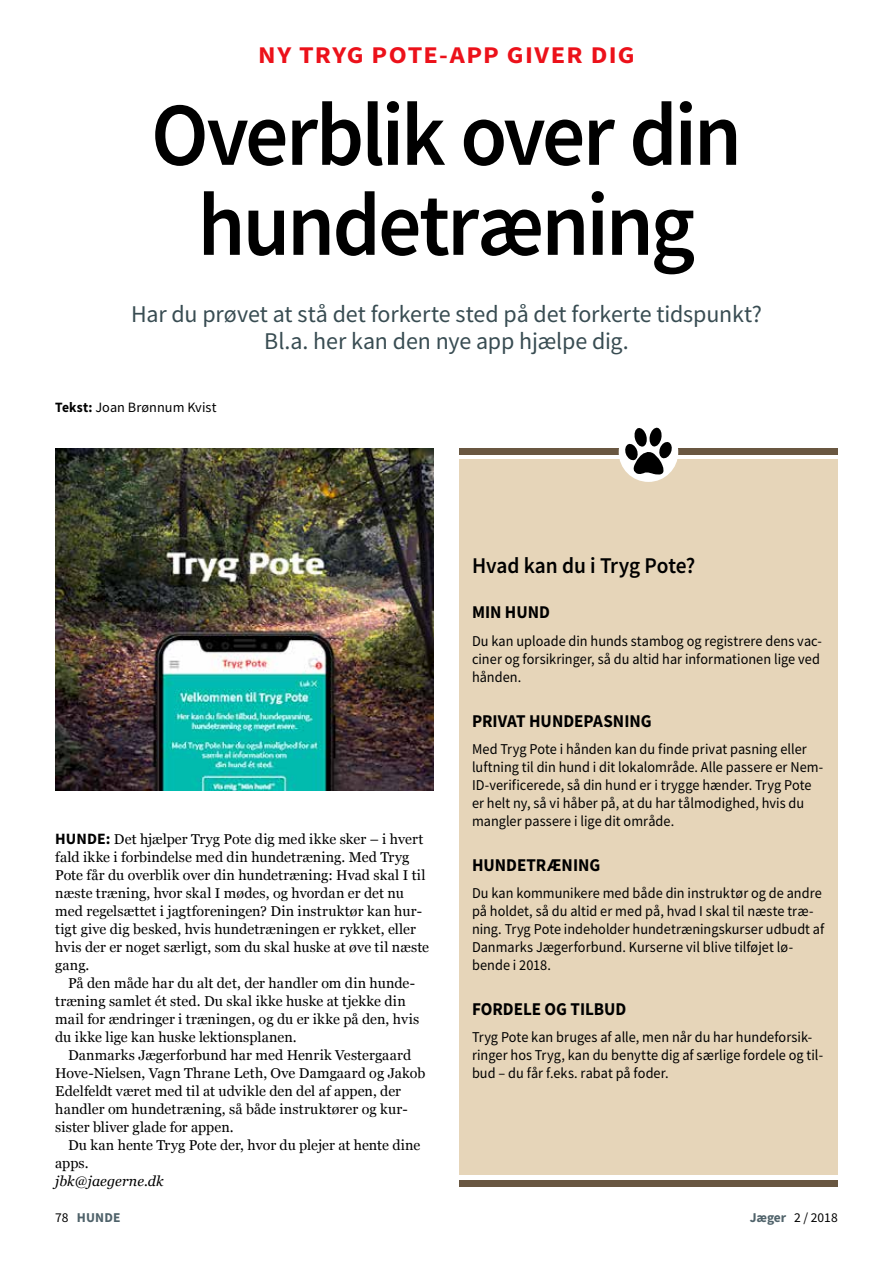
<style>
.page{position:relative;width:893px;height:1263px;background:#fff}
.page>*{position:absolute;margin:0;border:0;box-sizing:border-box;transform-origin:0 0}
.t1{font:600 90px/90px "Source Sans Pro";letter-spacing:-.035em;color:#000;text-align:center;scale:.95 1}
.t2{font:24px/27px "Source Sans Pro";letter-spacing:-.005em;color:#384c52;text-align:center}
.t3{font:700 24px "Source Sans Pro";letter-spacing:.05em;color:#ec111a;scale:1.1 1}
.t4{font:600 22.5px "Source Sans Pro";letter-spacing:-.005em;color:#000;scale:.95 1}
.t5{font:700 18px "Source Sans Pro";color:#000;scale:.95 1}
.t6{font:15px/18px "Source Sans Pro";color:#000;scale:.95 1}
.t7{font:14.25px/18px "Georgia";color:#000}
.t8{font:14.25px "Source Sans Pro";letter-spacing:.005em;color:#000}
.t9{font:italic 14.25px "Georgia";color:#000}
.t10{font:13.5px "Source Sans Pro";color:#000}
.t11{font:700 13.5px "Source Sans Pro";letter-spacing:.01em;color:#4f626a}
.s1{font-weight:700}
.s2{font-family:"Source Sans Pro";font-weight:700;font-size:15.75px}
.s3{font-weight:400;color:#000}
.s4{font-weight:700;color:#4f626a}
</style>
<div class="page">
<img style="left:55px;top:448px;width:379px;height:342px">
<div style="left:459px;top:459px;width:379px;height:717px;background:#e6d5b9"></div>
<div style="left:459px;top:448px;width:379px;height:7px;background:#695741"></div>
<div style="left:459px;top:1180px;width:379px;height:6px;background:#695741"></div>
<div style="left:619px;top:422px;width:59px;height:60px;background:#fff;border-radius:50%"></div>
<svg style="left:624px;top:427px;width:49px;height:48px"></svg>
<h2 class="t3" style="left:258px;top:39px;width:344px">NY TRYG POTE-APP GIVER DIG</h2>
<h1 class="t1" style="left:151px;top:89px;width:623px">Overblik over din hundetræning</h1>
<h2 class="t2" style="left:131px;top:301px;width:632px">Har du prøvet at stå det forkerte sted på det forkerte tidspunkt?<br>Bl.a. her kan den nye app hjælpe dig.</h2>
<p class="t8" style="left:55px;top:399px;width:163px"><span class="s1">Tekst:</span> Joan Brønnum Kvist</p>
<p class="t7" style="left:55px;top:831px;width:375px"><span class="s2">HUNDE:</span> Det hjælper Tryg Pote dig med ikke sker – i hvert fald ikke i forbindelse med din hundetræning. Med Tryg Pote får du overblik over din hundetræning: Hvad skal I til næste træning, hvor skal I mødes, og hvordan er det nu med regelsættet i jagtforeningen? Din instruktør kan hur&shy;tigt give dig besked, hvis hundetræningen er rykket, eller hvis der er noget særligt, som du skal huske at øve til næste gang.</p>
<p class="t7" style="left:55px;top:975px;width:365px;text-indent:13px">På den måde har du alt det, der handler om din hunde&shy;træning samlet ét sted. Du skal ikke huske at tjekke din mail for ændringer i træningen, og du er ikke på den, hvis du ikke lige kan huske lektionsplanen.</p>
<p class="t7" style="left:55px;top:1047px;width:372px;text-indent:13px">Danmarks Jægerforbund har med Henrik Vestergaard Hove-Nielsen, Vagn Thrane Leth, Ove Damgaard og Jakob Edelfeldt været med til at udvikle den del af appen, der handler om hundetræning, så både instruktører og kur&shy;sister bliver glade for appen.</p>
<p class="t7" style="left:55px;top:1137px;width:367px;text-indent:13px">Du kan hente Tryg Pote der, hvor du plejer at hente dine apps.</p>
<p class="t9" style="left:55px;top:1172px;width:110px">jbk@jaegerne.dk</p>
<h3 class="t4" style="left:472px;top:551px;width:236px">Hvad kan du i Tryg Pote?</h3>
<p class="t5" style="left:472px;top:600px;width:84px">MIN HUND</p>
<p class="t6" style="left:472px;top:632px;width:370px">Du kan uploade din hunds stambog og registrere dens vac&shy;ciner og forsikringer, så du altid har informationen lige ved hånden.</p>
<p class="t5" style="left:472px;top:709px;width:191px">PRIVAT HUNDEPASNING</p>
<p class="t6" style="left:472px;top:740px;width:371px">Med Tryg Pote i hånden kan du finde privat pasning eller luftning til din hund i dit lokalområde. Alle passere er Nem-ID-verificerede, så din hund er i trygge hænder. Tryg Pote er helt ny, så vi håber på, at du har tålmodighed, hvis du mangler passere i lige dit område.</p>
<p class="t5" style="left:472px;top:853px;width:137px">HUNDETRÆNING</p>
<p class="t6" style="left:472px;top:884px;width:372px">Du kan kommunikere med både din instruktør og de andre på holdet, så du altid er med på, hvad I skal til næste træ&shy;ning. Tryg Pote indeholder hundetræningskurser udbudt af Danmarks Jægerforbund. Kurserne vil blive tilføjet lø&shy;bende i 2018.</p>
<p class="t5" style="left:472px;top:997px;width:164px">FORDELE OG TILBUD</p>
<p class="t6" style="left:472px;top:1028px;width:371px">Tryg Pote kan bruges af alle, men når du har hundeforsik&shy;ringer hos Tryg, kan du benytte dig af særlige fordele og til&shy;bud – du får f.eks. rabat på foder.</p>
<p class="t11" style="left:55px;top:1208px;width:67px"><span class="s3">78</span> HUNDE</p>
<p class="t10" style="left:750px;top:1209px;width:89px"><span class="s4">Jæger</span> 2 / 2018</p>
</div>
